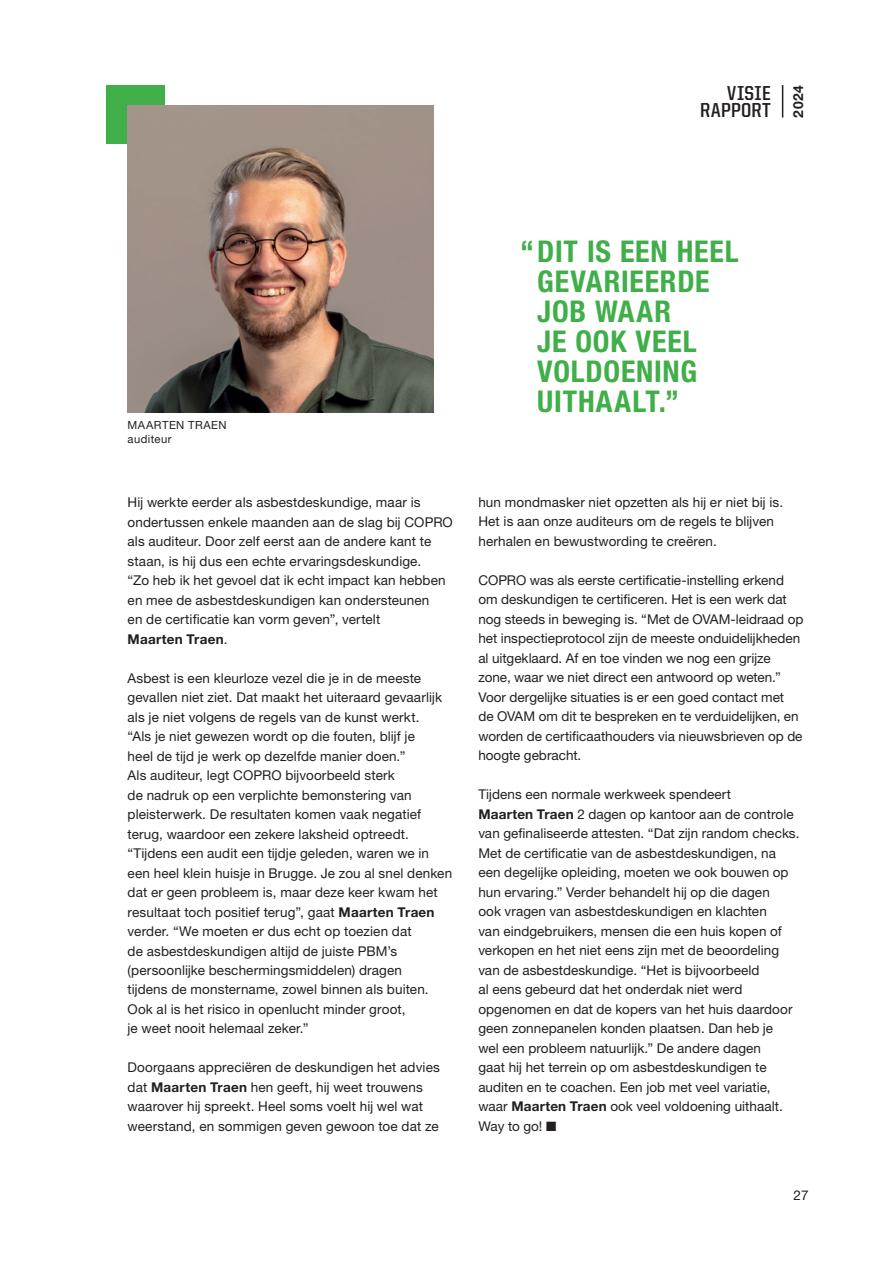
<style>
.page{position:relative;width:893px;height:1263px;background:#fff}
.page>*{position:absolute;margin:0;border:0;box-sizing:border-box;transform-origin:0 0}
.t1{font:700 condensed 30px/30px "Helvetica Neue LT Pro";letter-spacing:.025em;color:#40ae49}
.t2{font:700 20.25px/16.5px "United Sans Semi Cond";letter-spacing:.02em;color:#231f20;text-align:right}
.t3{font:700 13.8px "Helvetica Neue LT Pro";color:#231f20}
.t4{font:13.5px/19.5px "Helvetica Neue LT Pro";letter-spacing:.005em;color:#231f20}
.t5{font:11.25px/13.5px "Helvetica Neue LT Pro";letter-spacing:.04em;color:#231f20}
.s1{font-weight:700}
</style>
<div class="page">
<hr style="left:782px;top:85px;width:1px;height:33px;background:#231f20">
<div style="left:106px;top:85px;width:59px;height:59px;background:#40ae49"></div>
<img style="left:128px;top:106px;width:306px;height:306px">
<h2 class="t2" style="left:700px;top:85px;width:72px">VISIE<br>RAPPORT</h2>
<p class="t3" style="left:790px;top:118px;width:34px;rotate:-90deg">2024</p>
<p class="t5" style="left:128px;top:418px;width:101px">MAARTEN TRAEN auditeur</p>
<p class="t4" style="left:128px;top:492px;width:327px">Hij werkte eerder als asbestdeskundige, maar is ondertussen enkele maanden aan de slag bij COPRO als auditeur. Door zelf eerst aan de andere kant te staan, is hij dus een echte ervaringsdeskundige.<br>“Zo heb ik het gevoel dat ik echt impact kan hebben en mee de asbestdeskundigen kan ondersteunen<br>en de certificatie kan vorm geven”, vertelt<br><span class="s1">Maarten Traen</span>.</p>
<p class="t4" style="left:128px;top:668px;width:326px">Asbest is een kleurloze vezel die je in de meeste gevallen niet ziet. Dat maakt het uiteraard gevaarlijk als je niet volgens de regels van de kunst werkt.<br>“Als je niet gewezen wordt op die fouten, blijf je<br>heel de tijd je werk op dezelfde manier doen.”<br>Als auditeur, legt COPRO bijvoorbeeld sterk<br>de nadruk op een verplichte bemonstering van pleisterwerk. De resultaten komen vaak negatief terug, waardoor een zekere laksheid optreedt. “Tijdens een audit een tijdje geleden, waren we in een heel klein huisje in Brugge. Je zou al snel denken dat er geen probleem is, maar deze keer kwam het resultaat toch positief terug”, gaat <span class="s1">Maarten Traen </span>verder. “We moeten er dus echt op toezien dat<br>de asbestdeskundigen altijd de juiste PBM’s (persoonlijke beschermingsmiddelen) dragen<br>tijdens de monstername, zowel binnen als buiten.<br>Ook al is het risico in openlucht minder groot,<br>je weet nooit helemaal zeker.”</p>
<p class="t4" style="left:128px;top:1058px;width:314px">Doorgaans appreciëren de deskundigen het advies dat <span class="s1">Maarten Traen</span> hen geeft, hij weet trouwens waarover hij spreekt. Heel soms voelt hij wel wat weerstand, en sommigen geven gewoon toe dat ze</p>
<h1 class="t1" style="left:537px;top:236px;width:203px;text-indent:-17px">“DIT IS EEN HEEL<br>GEVARIEERDE<br>JOB WAAR<br>JE OOK VEEL<br>VOLDOENING<br>UITHAALT.”</h1>
<p class="t4" style="left:478px;top:492px;width:306px">hun mondmasker niet opzetten als hij er niet bij is.<br>Het is aan onze auditeurs om de regels te blijven herhalen en bewustwording te creëren.</p>
<p class="t4" style="left:478px;top:570px;width:326px">COPRO was als eerste certificatie-instelling erkend om deskundigen te certificeren. Het is een werk dat nog steeds in beweging is. “Met de OVAM-leidraad op het inspectieprotocol zijn de meeste onduidelijkheden al uitgeklaard. Af en toe vinden we nog een grijze zone, waar we niet direct een antwoord op weten.” Voor dergelijke situaties is er een goed contact met<br>de OVAM om dit te bespreken en te verduidelijken, en worden de certificaathouders via nieuwsbrieven op de hoogte gebracht.</p>
<p class="t4" style="left:478px;top:785px;width:323px">Tijdens een normale werkweek spendeert<br><span class="s1">Maarten Traen</span> 2 dagen op kantoor aan de controle van gefinaliseerde attesten. “Dat zijn random checks.<br>Met de certificatie van de asbestdeskundigen, na een degelijke opleiding, moeten we ook bouwen op hun ervaring.” Verder behandelt hij op die dagen<br>ook vragen van asbestdeskundigen en klachten<br>van eindgebruikers, mensen die een huis kopen of verkopen en het niet eens zijn met de beoordeling van de asbestdeskundige. “Het is bijvoorbeeld<br>al eens gebeurd dat het onderdak niet werd opgenomen en dat de kopers van het huis daardoor geen zonnepanelen konden plaatsen. Dan heb je<br>wel een probleem natuurlijk.” De andere dagen<br>gaat hij het terrein op om asbestdeskundigen te auditen en te coachen. Een job met veel variatie, waar <span class="s1">Maarten Traen</span> ook veel voldoening uithaalt.<br>Way to go! ■</p>
<p class="t4" style="left:793px;top:1185px;width:17px">27</p>
</div>
